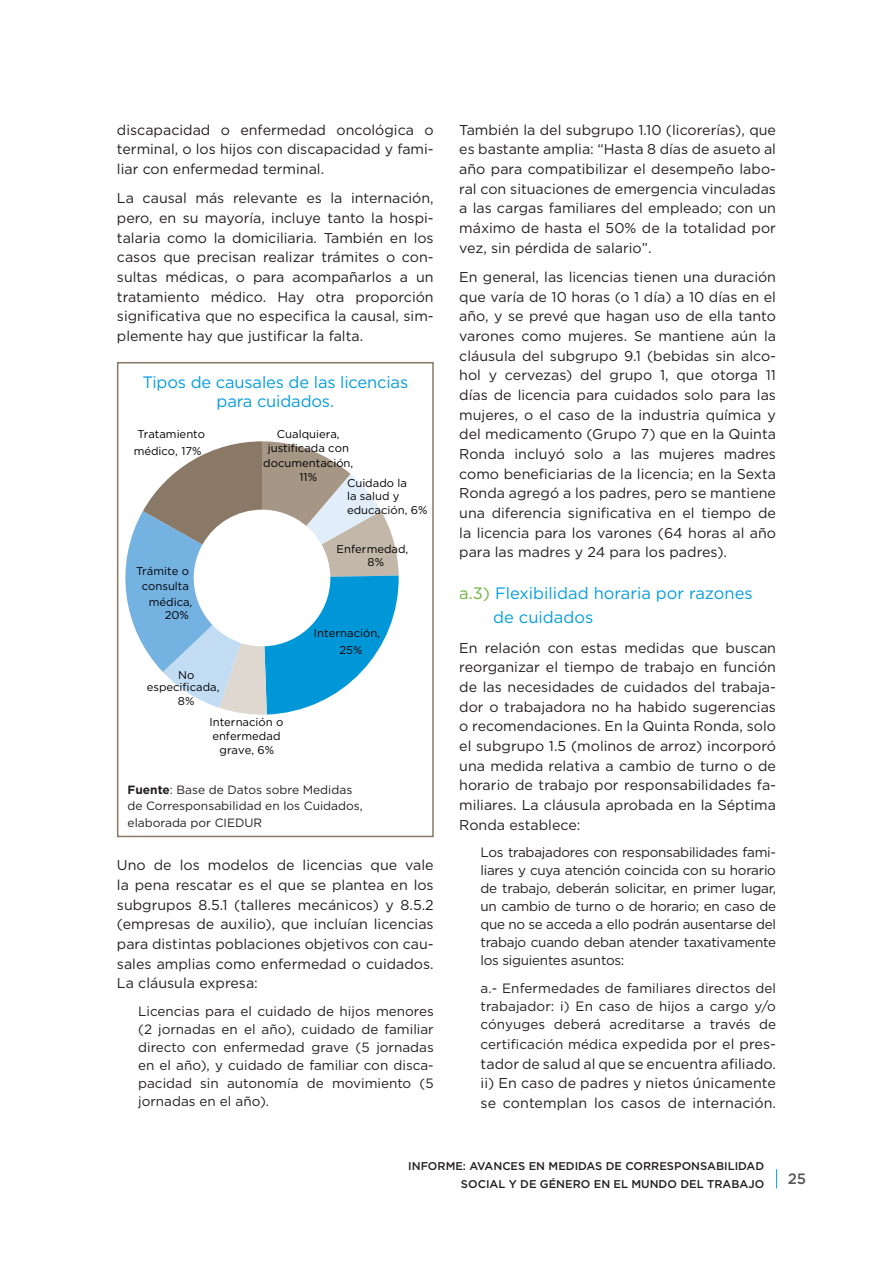
<style>
.page{position:relative;width:893px;height:1263px;background:#fff}
.page>*{position:absolute;margin:0;border:0;box-sizing:border-box;transform-origin:0 0}
.t1{font:16.5px/24px "Gotham";letter-spacing:-.01em;color:#069ddc}
.t2{font:500 15px "Gotham";color:#57585a}
.t3{font:14.25px/19.6px "Gotham";color:#231f20;text-align:justify}
.t4{font:13.5px/18px "Gotham";color:#231f20;text-align:justify}
.t5{font:12px/16.5px "Gotham";color:#231f20}
.t6{font:11.25px/13.4px "Gotham";color:#000;text-align:center}
.t7{font:500 11.25px/18px "Gotham";color:#231f20;text-align:right}
.s1{font-weight:700}
.s2{color:#6cb43f}
.s3{font-size:14.25px}
</style>
<div class="page">
<svg style="left:776px;top:1169px;width:1px;height:19px"></svg>
<svg style="left:125px;top:441px;width:274px;height:274px"></svg>
<div style="left:117px;top:362px;width:317px;height:475px;border:2px solid #8a7966"></div>
<p class="t3" style="left:117px;top:120px;width:318px">discapacidad o enfermedad oncológica o terminal, o los hijos con discapacidad y fami&shy;liar con enfermedad terminal.</p>
<p class="t3" style="left:117px;top:188px;width:318px">La causal más relevante es la internación, pero, en su mayoría, incluye tanto la hospi&shy;talaria como la domiciliaria. También en los casos que precisan realizar trámites o con&shy;sultas médicas, o para acompañarlos a un tratamiento médico. Hay otra proporción significativa que no especifica la causal, sim&shy;plemente hay que justificar la falta.</p>
<p class="t1" style="left:142px;top:372px;width:267px;line-height:19.5px;text-align:center">Tipos de causales de las licencias para cuidados.</p>
<p class="t6" style="left:134px;top:425px;width:73px;line-height:17px">Tratamiento médico, 17%</p>
<p class="t6" style="left:136px;top:563px;width:54px;line-height:14.9px">Trámite o consulta</p>
<p class="t6" style="left:165px;top:595px;width:29px;text-align:left;text-indent:-16px">médica,<br>20%</p>
<p class="t6" style="left:147px;top:668px;width:74px">No especificada,<br>8%</p>
<p class="t6" style="left:263px;top:427px;width:92px;line-height:14.4px">Cualquiera, justificada con documentación,<br>11%</p>
<p class="t6" style="left:347px;top:476px;width:82px;text-align:left">Cuidado la<br>la salud y educación, 6%</p>
<p class="t6" style="left:337px;top:542px;width:73px">Enfermedad,<br>8%</p>
<p class="t6" style="left:339px;top:625px;width:42px;line-height:17px;text-align:left;text-indent:-25px">Internación,<br>25%</p>
<p class="t6" style="left:209px;top:715px;width:76px;line-height:14.1px">Internación o enfermedad grave, 6%</p>
<p class="t5" style="left:128px;top:781px;width:237px"><span class="s1">Fuente</span>: Base de Datos sobre Medidas de Corresponsabilidad en los Cuidados, elaborada por CIEDUR</p>
<p class="t3" style="left:117px;top:855px;width:318px">Uno de los modelos de licencias que vale la pena rescatar es el que se plantea en los subgrupos 8.5.1 (talleres mecánicos) y 8.5.2 (empresas de auxilio), que incluían licencias para distintas poblaciones objetivos con cau&shy;sales amplias como enfermedad o cuidados.<br>La cláusula expresa:</p>
<p class="t4" style="left:138px;top:1002px;width:297px">Licencias para el cuidado de hijos menores (2 jornadas en el año), cuidado de familiar directo con enfermedad grave (5 jornadas en el año), y cuidado de familiar con disca&shy;pacidad sin autonomía de movimiento (5 jornadas en el año).</p>
<p class="t3" style="left:459px;top:120px;width:318px">También la del subgrupo 1.10 (licorerías), que es bastante amplia: “Hasta 8 días de asueto al año para compatibilizar el desempeño labo&shy;ral con situaciones de emergencia vinculadas a las cargas familiares del empleado; con un máximo de hasta el 50% de la totalidad por vez, sin pérdida de salario”.</p>
<p class="t3" style="left:459px;top:267px;width:318px">En general, las licencias tienen una duración que varía de 10 horas (o 1 día) a 10 días en el año, y se prevé que hagan uso de ella tanto varones como mujeres. Se mantiene aún la cláusula del subgrupo 9.1 (bebidas sin alco&shy;hol y cervezas) del grupo 1, que otorga 11 días de licencia para cuidados solo para las mujeres, o el caso de la industria química y del medicamento (Grupo 7) que en la Quinta Ronda incluyó solo a las mujeres madres como beneficiarias de la licencia; en la Sexta Ronda agregó a los padres, pero se mantiene una diferencia significativa en el tiempo de la licencia para los varones (64 horas al año para las madres y 24 para los padres).</p>
<p class="t1" style="left:493px;top:581px;width:261px;text-indent:-34px"><span class="s2">a.3)</span> Flexibilidad horaria por razones de cuidados</p>
<p class="t3" style="left:459px;top:638px;width:318px">En relación con estas medidas que buscan reorganizar el tiempo de trabajo en función de las necesidades de cuidados del trabaja&shy;dor o trabajadora no ha habido sugerencias o recomendaciones. En la Quinta Ronda, solo el subgrupo 1.5 (molinos de arroz) incorporó una medida relativa a cambio de turno o de horario de trabajo por responsabilidades fa&shy;miliares. La cláusula aprobada en la Séptima Ronda establece:</p>
<p class="t4" style="left:480px;top:843px;width:297px">Los trabajadores con responsabilidades fami&shy;liares y cuya atención coincida con su horario de trabajo, deberán solicitar, en primer lugar, un cambio de turno o de horario; en caso de que no se acceda a ello podrán ausentarse del trabajo cuando deban atender taxativamente los siguientes asuntos:</p>
<p class="t4" style="left:480px;top:979px;width:297px">a.- Enfermedades de familiares directos del trabajador: i) En caso de hijos a cargo y/o cónyuges deberá acreditarse a través de</p>
<p class="t4" style="left:480px;top:1035px;width:297px">certificación médica e<span class="s3">xpedida por el pres-</span></p>
<p class="t3" style="left:480px;top:1053px;width:297px">tador de salud al que se encuentra afiliado. ii) En caso de padres y nietos únicamente se contemplan los casos de internación.</p>
<p class="t7" style="left:408px;top:1157px;width:357px">INFORME: AVANCES EN MEDIDAS DE CORRESPONSABILIDAD<br>SOCIAL Y DE GÉNERO EN EL MUNDO DEL TRABAJO</p>
<p class="t2" style="left:788px;top:1169px;width:20px">25</p>
</div>
